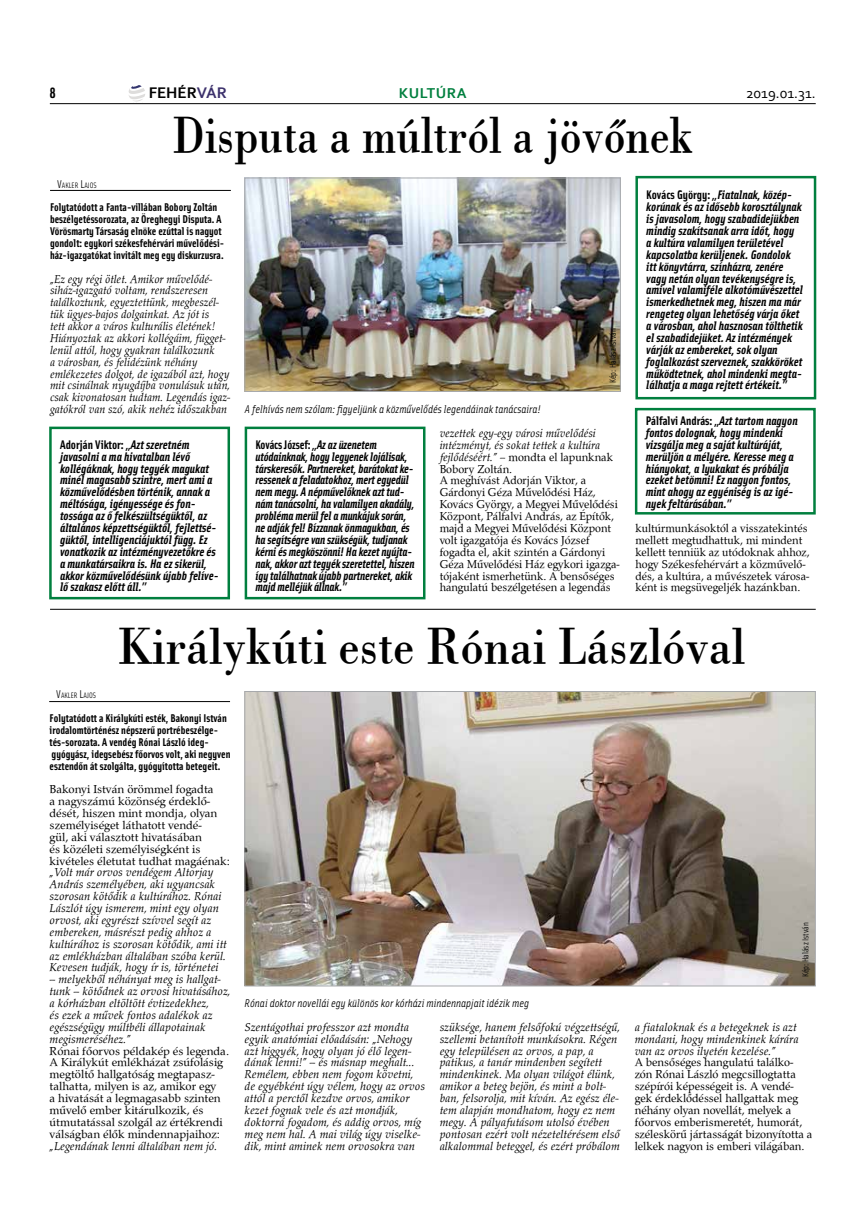
<style>
.page{position:relative;width:851px;height:1205px;background:#fff}
.page>*{position:absolute;margin:0;border:0;box-sizing:border-box;transform-origin:0 0}
.t1{font:52.5px "Bodoni PFL";color:#000;scale:.9 1}
.t2{font:52.5px "Bodoni PFL";color:#000;scale:.84 1}
.t3{font:700 16.12px "Corbel";color:#000}
.t4{font:15px "Corbel";color:#000}
.t5{font:700 15px "Corbel";letter-spacing:.04em;color:#007f3e}
.t6{font:700 15px "Solex";color:#000}
.t7{font:italic 700 12.5px/11.9px "Solex";color:#000}
.t8{font:italic 700 12.5px/11.9px "Solex";color:#000;scale:.96 1}
.t9{font:italic 11.88px/11.9px "Palladius";color:#000}
.t10{font:11.88px/11.9px "Palladius";color:#000}
.t11{font:italic 11.88px/11.9px "Palladius";color:#000;scale:.96 1}
.t12{font:11.88px/11.9px "Palladius";color:#000;scale:.96 1}
.t13{font:11.88px/11.9px "Palladius";color:#000;scale:.95 1}
.t14{font:700 11.25px/11.9px "Solex";color:#000}
.t15{font:italic 11.25px "Solex";color:#000}
.t16{font:8.75px "Solex";color:#000}
.t17{font:7.88px "Solex";color:#000}
.s1{color:#3c316c}
.s2{font-size:11.25px}
.s3{font-style:normal}
.s4{font-style:italic}
</style>
<div class="page">
<hr style="left:50px;top:103px;width:765px;height:1px;background:#000">
<svg style="left:128px;top:85px;width:17px;height:16px"></svg>
<div style="left:49px;top:427px;width:181px;height:172px;border:2px solid #007f3e"></div>
<div style="left:634px;top:408px;width:181px;height:106px;border:2px solid #007f3e"></div>
<div style="left:244px;top:427px;width:181px;height:172px;border:2px solid #007f3e"></div>
<div style="left:635px;top:176px;width:181px;height:223px;border:2px solid #007f3e"></div>
<hr style="left:50px;top:190px;width:181px;height:1px;background:#000">
<hr style="left:49px;top:701px;width:181px;height:1px;background:#000">
<img style="left:246px;top:180px;width:372px;height:210px">
<div style="left:244px;top:178px;width:376px;height:214px;border:1px solid #a7a9ac"></div>
<img style="left:246px;top:693px;width:567px;height:291px">
<div style="left:244px;top:691px;width:571px;height:295px;border:1px solid #a7a9ac"></div>
<hr style="left:50px;top:609px;width:765px;height:1px;background:#000">
<h2 class="t3" style="left:149px;top:82px;width:78px">FEHÉR<span class="s1">VÁR</span></h2>
<p class="t6" style="left:50px;top:83px;width:8px">8</p>
<p class="t5" style="left:398px;top:83px;width:70px">KULTÚRA</p>
<p class="t4" style="left:746px;top:84px;width:71px">2019.01.31.</p>
<p class="t17" style="left:57px;top:180px;width:41px"><span class="s2">V</span>AKLER <span class="s2">L</span>AJOS</p>
<h1 class="t2" style="left:173px;top:98px;width:621px">Disputa a múltról a jövőnek</h1>
<p class="t14" style="left:50px;top:201px;width:176px">Folytatódott a Fanta-villában Bobory Zoltán beszélgetéssorozata, az Öreghegyi Disputa. A Vörösmarty Társaság elnöke ezúttal is nagyot gondolt: egykori székesfehérvári művelődési&shy;ház-igazgatókat invitált meg egy diskurzusra.</p>
<p class="t11" style="left:50px;top:273px;width:189px">„Ez egy régi ötlet. Amikor művelődé&shy;siház-igazgató voltam, rendszeresen találkoztunk, egyeztettünk, megbeszél&shy;tük ügyes-bajos dolgainkat. Az jót is<br>tett akkor a város kulturális életének!<br>Hiányoztak az akkori kollégáim, függet&shy;lenül attól, hogy gyakran találkozunk<br>a városban, és felidézünk néhány emlékezetes dolgot, de igazából azt, hogy mit csinálnak nyugdíjba vonulásuk után, csak kivonatosan tudtam. Legendás igaz&shy;gatókról van szó, akik nehéz időszakban</p>
<p class="t7" style="left:60px;top:438px;width:160px"><span class="s3">Adorján Viktor:</span> „Azt szeretném javasolni a ma hivatalban lévő kollégáknak, hogy tegyék magukat minél magasabb szintre, mert ami a közművelődésben történik, annak a méltósága, igényessége és fon&shy;tossága az ő felkészültségüktől, az általános képzettségüktől, fejlettsé&shy;güktől, intelligenciájuktól függ. Ez vonatkozik az intézményvezetőkre és a munkatársaikra is. Ha ez sikerül, akkor közművelődésünk újabb felíve&shy;lő szakasz előtt áll.”</p>
<p class="t15" style="left:245px;top:402px;width:297px">A felhívás nem szólam: figyeljünk a közművelődés legendáinak tanácsaira!</p>
<p class="t16" style="left:607px;top:383px;width:56px;rotate:-90deg">Kép: Halász István</p>
<p class="t8" style="left:255px;top:438px;width:167px"><span class="s3">Kovács József:</span> „Az az üzenetem utódainknak, hogy legyenek lojálisak, társkeresők. Partnereket, barátokat ke&shy;ressenek a feladatokhoz, mert egyedül nem megy. A népművelőknek azt tud&shy;nám tanácsolni, ha valamilyen akadály, probléma merül fel a munkájuk során, ne adják fel! Bízzanak önmagukban, és ha segítségre van szükségük, tudjanak kérni és megköszönni! Ha kezet nyújta&shy;nak, akkor azt tegyék szeretettel, hiszen így találhatnak újabb partnereket, akik majd melléjük állnak.”</p>
<p class="t12" style="left:439px;top:427px;width:189px"><span class="s4">vezettek egy-egy városi művelődési intézményt, és sokat tettek a kultúra fejlődéséért.”</span> – mondta el lapunknak Bobory Zoltán.<br>A meghívást Adorján Viktor, a Gárdonyi Géza Művelődési Ház, Kovács György, a Megyei Művelődési Központ, Pálfalvi András, az Építők, majd a Megyei Művelődési Központ volt igazgatója és Kovács József fogadta el, akit szintén a Gárdonyi Géza Művelődési Ház egykori igazga&shy;tójaként ismerhetünk. A bensőséges hangulatú beszélgetésen a legendás</p>
<p class="t7" style="left:646px;top:189px;width:158px"><span class="s3">Kovács György:</span> „Fiatalnak, közép&shy;korúnak és az idősebb korosztálynak is javasolom, hogy szabadidejükben mindig szakítsanak arra időt, hogy<br>a kultúra valamilyen területével kapcsolatba kerüljenek. Gondolok itt könyvtárra, színházra, zenére vagy netán olyan tevékenységre is, amivel valamiféle alkotóművészettel ismerkedhetnek meg, hiszen ma már rengeteg olyan lehetőség várja őket a városban, ahol hasznosan tölthetik el szabadidejüket. Az intézmények várják az embereket, sok olyan foglalkozást szerveznek, szakköröket működtetnek, ahol mindenki megta&shy;lálhatja a maga rejtett értékeit.”</p>
<p class="t7" style="left:645px;top:414px;width:153px"><span class="s3">Pálfalvi András:</span> „Azt tartom nagyon fontos dolognak, hogy mindenki vizsgálja meg a saját kultúráját, merüljön a mélyére. Keresse meg a hiányokat, a lyukakat és próbálja ezeket betömni! Ez nagyon fontos, mint ahogy az egyéniség is az igé&shy;nyek feltárásában.”</p>
<p class="t13" style="left:635px;top:522px;width:185px">kultúrmunkásoktól a visszatekintés mellett megtudhattuk, mi mindent kellett tenniük az utódoknak ahhoz, hogy Székesfehérvárt a közművelő&shy;dés, a kultúra, a művészetek városa&shy;ként is megsüvegeljék hazánkban.</p>
<p class="t17" style="left:56px;top:690px;width:41px"><span class="s2">V</span>AKLER <span class="s2">L</span>AJOS</p>
<h1 class="t1" style="left:118px;top:609px;width:697px">Királykúti este Rónai Lászlóval</h1>
<p class="t14" style="left:50px;top:712px;width:182px">Folytatódott a Királykúti esték, Bakonyi István irodalomtörténész népszerű portrébeszélge&shy;tés-sorozata. A vendég Rónai László ideg&shy;gyógyász, idegsebész főorvos volt, aki negyven esztendőn át szolgálta, gyógyította betegeit.</p>
<p class="t10" style="left:50px;top:783px;width:182px">Bakonyi István örömmel fogadta<br>a nagyszámú közönség érdeklő&shy;dését, hiszen mint mondja, olyan személyiséget láthatott vendé-<br>gül, aki választott hivatásában<br>és közéleti személyiségként is kivételes életutat tudhat magáénak:</p>
<p class="t9" style="left:50px;top:866px;width:178px">„Volt már orvos vendégem Altorjay András személyében, aki ugyancsak szorosan kötődik a kultúrához. Rónai Lászlót úgy ismerem, mint egy olyan orvost, aki egyrészt szívvel segít az embereken, másrészt pedig ahhoz a kultúrához is szorosan kötődik, ami itt az emlékházban általában szóba kerül.<br>Kevesen tudják, hogy ír is, történetei</p>
<p class="t9" style="left:50px;top:973px;width:182px">– melyekből néhányat meg is hallgat&shy;tunk – kötődnek az orvosi hivatásához, a kórházban eltöltött évtizedekhez,<br>és ezek a művek fontos adalékok az egészségügy múltbéli állapotainak megismeréséhez.”</p>
<p class="t10" style="left:50px;top:1045px;width:181px">Rónai főorvos példakép és legenda.<br>A Királykút emlékházat zsúfolásig megtöltő hallgatóság megtapasz&shy;talhatta, milyen is az, amikor egy<br>a hivatását a legmagasabb szinten művelő ember kitárulkozik, és útmutatással szolgál az értékrendi válságban élők mindennapjaihoz:</p>
<p class="t9" style="left:50px;top:1140px;width:169px">„Legendának lenni általában nem jó.</p>
<p class="t15" style="left:244px;top:996px;width:286px">Rónai doktor novellái egy különös kor kórházi mindennapjait idézik meg</p>
<p class="t16" style="left:799px;top:977px;width:56px;rotate:-90deg">Kép: Halász István</p>
<p class="t9" style="left:244px;top:1021px;width:182px">Szentágothai professzor azt mondta egyik anatómiai előadásán: „Nehogy azt higgyék, hogy olyan jó élő legen&shy;dának lenni!” – és másnap meghalt...<br>Remélem, ebben nem fogom követni, de egyébként úgy vélem, hogy az orvos attól a perctől kezdve orvos, amikor kezet fognak vele és azt mondják, doktorrá fogadom, és addig orvos, míg meg nem hal. A mai világ úgy viselke&shy;dik, mint aminek nem orvosokra van</p>
<p class="t9" style="left:439px;top:1021px;width:182px">szüksége, hanem felsőfokú végzettségű, szellemi betanított munkásokra. Régen egy településen az orvos, a pap, a patikus, a tanár mindenben segített mindenkinek. Ma olyan világot élünk, amikor a beteg bejön, és mint a bolt&shy;ban, felsorolja, mit kíván. Az egész éle&shy;tem alapján mondhatom, hogy ez nem megy. A pályafutásom utolsó évében pontosan ezért volt nézeteltérésem első alkalommal beteggel, és ezért próbálom</p>
<p class="t9" style="left:634px;top:1021px;width:165px">a fiataloknak és a betegeknek is azt mondani, hogy mindenkinek kárára van az orvos ilyetén kezelése.”</p>
<p class="t10" style="left:634px;top:1056px;width:179px">A bensőséges hangulatú találko&shy;zón Rónai László megcsillogtatta szépírói képességeit is. A vendé&shy;gek érdeklődéssel hallgattak meg néhány olyan novellát, melyek a főorvos emberismeretét, humorát, széleskörű jártasságát bizonyította a lelkek nagyon is emberi világában.</p>
</div>
